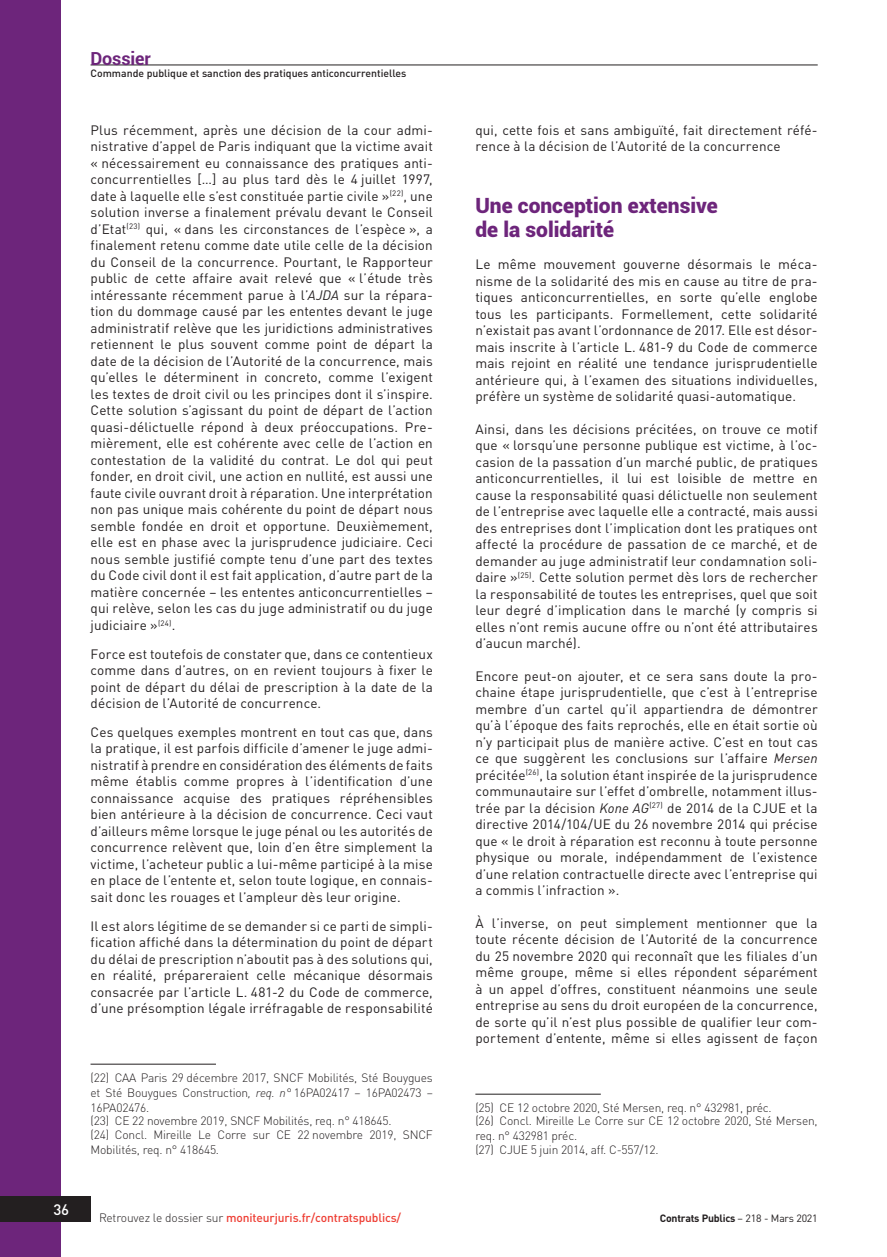
<style>
.page{position:relative;width:887px;height:1257px;background:#fff}
.page>*{position:absolute;margin:0;border:0;box-sizing:border-box;transform-origin:0 0}
.t1{font:900 21px/24px "Roboto";color:#6d257b}
.t2{font:700 18px "Roboto";letter-spacing:-.01em;color:#6d257b}
.t3{font:500 15px "DINOT";color:#fff}
.t4{font:13.5px/16.5px "DINOT";letter-spacing:.01em;color:#231f20;text-align:justify}
.t5{font:300 12px/13.4px "DINOT";letter-spacing:-.015em;color:#231f20}
.t6{font:500 12px "DINOT";letter-spacing:-.01em;color:#ee3e34}
.t7{font:500 10.5px "DINOT";color:#231f20}
.t8{font:700 10.5px "DINOT";letter-spacing:-.02em;color:#231f20}
.s1{font-style:italic}
.s2{font-weight:300;color:#231f20}
.s3{font-weight:400}
</style>
<div class="page">
<div style="left:0;top:0;width:61px;height:1257px;background:#6d257b"></div>
<hr style="left:91px;top:1064px;width:125px;height:1px;background:#231f20">
<hr style="left:475px;top:1094px;width:126px;height:1px;background:#231f20">
<div style="left:0;top:1196px;width:91px;height:26px;background:#231f20"></div>
<hr style="left:91px;top:65px;width:727px;height:1px;background:#231f20">
<h2 class="t2" style="left:91px;top:46px;width:62px">Dossier</h2>
<p class="t7" style="left:91px;top:67px;width:317px">Commande publique et sanction des pratiques anticoncurrentielles</p>
<p class="t4" style="left:91px;top:122px;width:344px">Plus récemment, après une décision de la cour admi&shy;nistrative d’appel de Paris indiquant que la victime avait « nécessairement eu connaissance des pratiques anti&shy;concurrentielles […] au plus tard dès le 4 juillet 1997, date à laquelle elle s’est constituée partie civile »<sup>(22)</sup>, une solution inverse a finalement prévalu devant le Conseil d’Etat<sup>(23)</sup> qui, « dans les circonstances de l’espèce », a finalement retenu comme date utile celle de la décision du Conseil de la concurrence. Pourtant, le Rapporteur public de cette affaire avait relevé que « l’étude très intéressante récemment parue à l’<span class="s1">AJDA</span> sur la répara&shy;tion du dommage causé par les ententes devant le juge administratif relève que les juridictions administratives retiennent le plus souvent comme point de départ la date de la décision de l’Autorité de la concurrence, mais qu’elles le déterminent in concreto, comme l’exigent les textes de droit civil ou les principes dont il s’inspire.<br>Cette solution s’agissant du point de départ de l’action quasi-délictuelle répond à deux préoccupations. Pre&shy;mièrement, elle est cohérente avec celle de l’action en contestation de la validité du contrat. Le dol qui peut fonder, en droit civil, une action en nullité, est aussi une faute civile ouvrant droit à réparation. Une interprétation non pas unique mais cohérente du point de départ nous semble fondée en droit et opportune. Deuxièmement, elle est en phase avec la jurisprudence judiciaire. Ceci nous semble justifié compte tenu d’une part des textes du Code civil dont il est fait application, d’autre part de la matière concernée – les ententes anticoncurrentielles – qui relève, selon les cas du juge administratif ou du juge judiciaire »<sup>(24)</sup>.</p>
<p class="t4" style="left:91px;top:645px;width:344px">Force est toutefois de constater que, dans ce contentieux comme dans d’autres, on en revient toujours à fixer le point de départ du délai de prescription à la date de la décision de l’Autorité de concurrence.</p>
<p class="t4" style="left:91px;top:723px;width:344px">Ces quelques exemples montrent en tout cas que, dans la pratique, il est parfois difficile d’amener le juge admi&shy;nistratif à prendre en considération des éléments de faits même établis comme propres à l’identification d’une connaissance acquise des pratiques répréhensibles bien antérieure à la décision de concurrence. Ceci vaut d’ailleurs même lorsque le juge pénal ou les autorités de concurrence relèvent que, loin d’en être simplement la victime, l’acheteur public a lui-même participé à la mise en place de l’entente et, selon toute logique, en connais&shy;sait donc les rouages et l’ampleur dès leur origine.</p>
<p class="t4" style="left:91px;top:917px;width:344px">Il est alors légitime de se demander si ce parti de simpli&shy;fication affiché dans la détermination du point de départ du délai de prescription n’aboutit pas à des solutions qui, en réalité, prépareraient celle mécanique désormais consacrée par l’article L. 481‑2 du Code de commerce, d’une présomption légale irréfragable de responsabilité</p>
<p class="t3" style="left:53px;top:1200px;width:17px">36</p>
<p class="t5" style="left:91px;top:1070px;width:344px;line-height:15px;text-align:justify">(22) CAA Paris 29 décembre 2017, SNCF Mobilités, Sté Bouygues et Sté Bouygues Construction<span class="s1">, req. n°</span> 16PA02417 – 16PA02473 – 16PA02476.</p>
<p class="t5" style="left:91px;top:1114px;width:344px">(23) CE 22 novembre 2019, SNCF Mobilités, req. n° 418645.<br>(24) Concl. Mireille Le Corre sur CE 22 novembre 2019, SNCF</p>
<p class="t5" style="left:91px;top:1142px;width:130px">Mobilités, req. n° 418645.</p>
<p class="t6" style="left:99px;top:1210px;width:304px"><span class="s2">Retrouvez le dossier sur</span> moniteurjuris.fr/contratspublics/</p>
<p class="t4" style="left:475px;top:122px;width:344px">qui, cette fois et sans ambiguïté, fait directement réfé&shy;rence à la décision de l’Autorité de la concurrence</p>
<h1 class="t1" style="left:475px;top:192px;width:244px">Une conception extensive de la solidarité</h1>
<p class="t4" style="left:475px;top:256px;width:344px">Le même mouvement gouverne désormais le méca&shy;nisme de la solidarité des mis en cause au titre de pra&shy;tiques anticoncurrentielles, en sorte qu’elle englobe tous les participants. Formellement, cette solidarité n’existait pas avant l’ordonnance de 2017. Elle est désor&shy;mais inscrite à l’article L. 481‑9 du Code de commerce mais rejoint en réalité une tendance jurisprudentielle antérieure qui, à l’examen des situations individuelles, préfère un système de solidarité quasi-automatique.</p>
<p class="t4" style="left:475px;top:420px;width:344px">Ainsi, dans les décisions précitées, on trouve ce motif que « lorsqu’une personne publique est victime, à l’oc&shy;casion de la passation d’un marché public, de pratiques anticoncurrentielles, il lui est loisible de mettre en cause la responsabilité quasi délictuelle non seulement de l’entreprise avec laquelle elle a contracté, mais aussi des entreprises dont l’implication dont les pratiques ont affecté la procédure de passation de ce marché, et de demander au juge administratif leur condamnation soli&shy;daire »<sup>(25)</sup>. Cette solution permet dès lors de rechercher la responsabilité de toutes les entreprises, quel que soit leur degré d’implication dans le marché (y compris si elles n’ont remis aucune offre ou n’ont été attributaires d’aucun marché).</p>
<p class="t4" style="left:475px;top:667px;width:344px">Encore peut-on ajouter, et ce sera sans doute la pro&shy;chaine étape jurisprudentielle, que c’est à l’entreprise membre d’un cartel qu’il appartiendra de démontrer qu’à l’époque des faits reprochés, elle en était sortie où n’y participait plus de manière active. C’est en tout cas ce que suggèrent les conclusions sur l’affaire <span class="s1">Mersen </span>précitée<sup>(26)</sup>, la solution étant inspirée de la jurisprudence communautaire sur l’effet d’ombrelle, notamment illus&shy;trée par la décision <span class="s1">Kone AG</span><sup>(27)</sup> de 2014 de la CJUE et la directive 2014/104/UE du 26 novembre 2014 qui précise que « le droit à réparation est reconnu à toute personne physique ou morale, indépendamment de l’existence d’une relation contractuelle directe avec l’entreprise qui a commis l’infraction ».</p>
<p class="t4" style="left:475px;top:914px;width:344px">À l’inverse, on peut simplement mentionner que la toute récente décision de l’Autorité de la concurrence du 25 novembre 2020 qui reconnaît que les filiales d’un même groupe, même si elles répondent séparément à un appel d’offres, constituent néanmoins une seule entreprise au sens du droit européen de la concurrence, de sorte qu’il n’est plus possible de qualifier leur com&shy;portement d’entente, même si elles agissent de façon</p>
<p class="t5" style="left:475px;top:1101px;width:344px">(25) CE 12 octobre 2020, Sté Mersen, req. n° 432981, préc.<br>(26) Concl. Mireille Le Corre sur CE 12 octobre 2020, Sté Mersen,</p>
<p class="t5" style="left:475px;top:1129px;width:185px">req. n° 432981 préc.<br>(27) CJUE 5 juin 2014, aff. C-557/12.</p>
<p class="t8" style="left:660px;top:1211px;width:159px">Contrats Publics <span class="s3">– 218 - Mars 2021</span></p>
</div>
